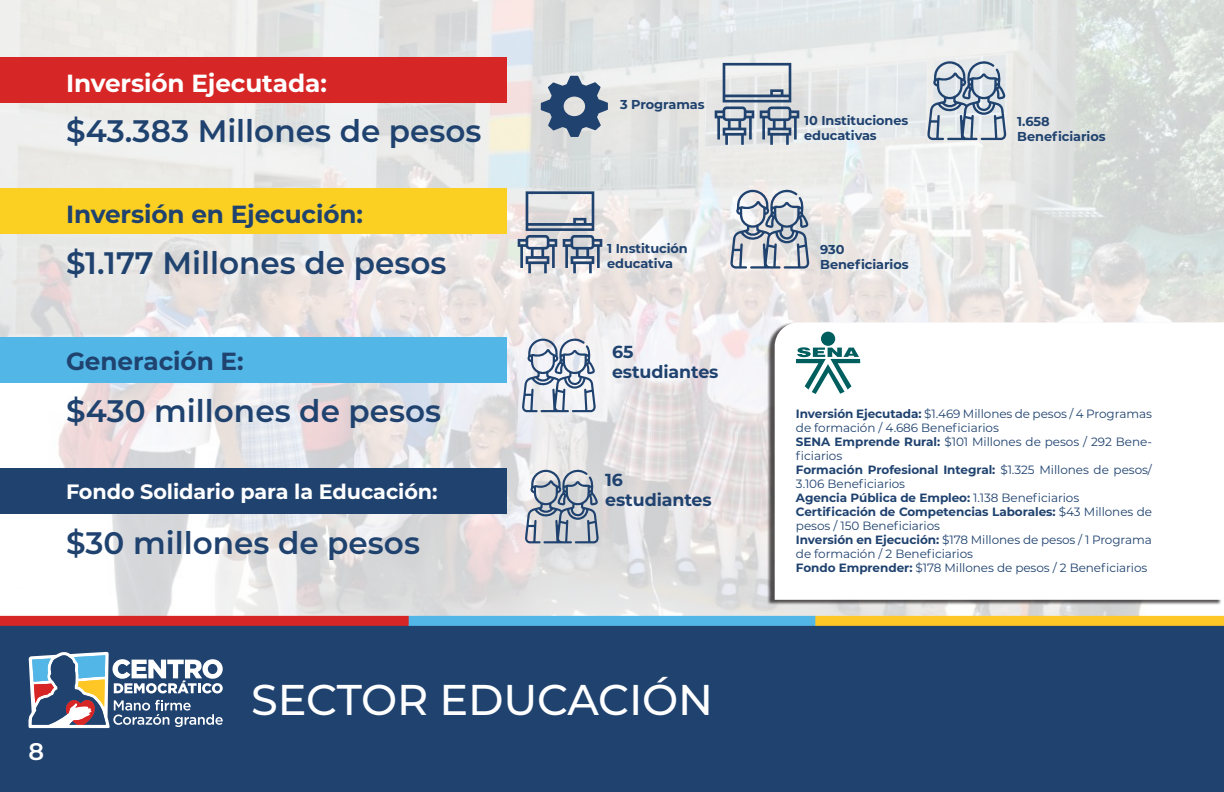
<style>
.page{position:relative;width:1224px;height:792px;background:#fff}
.page>*{position:absolute;margin:0;border:0;box-sizing:border-box;transform-origin:0 0}
.t1{font:500 43px "Montserrat";letter-spacing:-.005em;color:#fff}
.t2{font:600 31px "Montserrat";color:#1f426f}
.t3{font:700 24.8px "Montserrat";letter-spacing:-.005em;color:#1f426f}
.t4{font:700 24.8px "Montserrat";letter-spacing:-.005em;color:#fff}
.t5{font:600 24px "Montserrat Alternates";color:#fff}
.t6{font:700 20.8px "Montserrat";letter-spacing:-.005em;color:#fff}
.t7{font:700 17.4px/20.2px "Montserrat";letter-spacing:-.005em;color:#1f426f}
.t8{font:700 12.8px/15px "Montserrat";letter-spacing:-.005em;color:#1f426f}
.t9{font:12px/14px "Montserrat";letter-spacing:-.005em;color:#1f426f}
.s1{font-weight:700}
</style>
<div class="page">
<img style="left:0;top:0;width:1224px;height:616px">
<div style="left:0;top:621px;width:1224px;height:171px;background:#1f426f"></div>
<div style="left:0;top:57px;width:506px;height:45px;background:#d72626"></div>
<div style="left:0;top:189px;width:506px;height:45px;background:#fcd023"></div>
<div style="left:0;top:337px;width:506px;height:46px;background:#52b7e7"></div>
<div style="left:0;top:469px;width:506px;height:45px;background:#1f426f"></div>
<svg style="left:525px;top:469px;width:74px;height:74px;background:#a7b0bd"></svg>
<div style="left:408px;top:616px;width:408px;height:10px;background:#52b7e7"></div>
<svg style="left:28px;top:652px;width:195px;height:76px"></svg>
<div style="left:0;top:616px;width:409px;height:10px;background:#d72626"></div>
<div style="left:815px;top:616px;width:409px;height:10px;background:#fec725"></div>
<svg style="left:522px;top:337px;width:74px;height:75px"></svg>
<svg style="left:715px;top:63px;width:84px;height:82px;background:#abb6c3"></svg>
<svg style="left:927px;top:60px;width:79px;height:80px;background:#acb9c7"></svg>
<svg style="left:541px;top:76px;width:67px;height:61px;background:#788ba3"></svg>
<svg style="left:518px;top:191px;width:84px;height:82px;background:#adb5c1"></svg>
<svg style="left:730px;top:189px;width:79px;height:80px;background:#b0b8c4"></svg>
<div style="left:767px;top:322px;width:454px;height:283px;background:#231f20;opacity:.75"></div>
<svg style="left:775px;top:322px;width:449px;height:278px"></svg>
<div style="left:821px;top:332px;width:14px;height:14px;background:#005e5f;border-radius:50%"></div>
<svg style="left:796px;top:347px;width:64px;height:47px"></svg>
<h3 class="t4" style="left:66px;top:65px;width:262px">Inversión Ejecutada:</h3>
<h2 class="t2" style="left:66px;top:109px;width:417px">$43.383 Millones de pesos</h2>
<h3 class="t3" style="left:66px;top:196px;width:299px">Inversión en Ejecución:</h3>
<h2 class="t2" style="left:66px;top:241px;width:382px">$1.177 Millones de pesos</h2>
<h3 class="t3" style="left:66px;top:344px;width:179px">Generación E:</h3>
<h2 class="t2" style="left:66px;top:389px;width:377px">$430 millones de pesos</h2>
<h3 class="t6" style="left:66px;top:477px;width:373px">Fondo Solidario para la Educación:</h3>
<h2 class="t2" style="left:66px;top:521px;width:355px">$30 millones de pesos</h2>
<p class="t8" style="left:620px;top:96px;width:86px">3 Programas</p>
<p class="t8" style="left:607px;top:240px;width:82px">1 Institución educativa</p>
<h3 class="t7" style="left:612px;top:341px;width:108px">65 estudiantes</h3>
<h3 class="t7" style="left:605px;top:468px;width:108px">16 estudiantes</h3>
<h3 class="t5" style="left:28px;top:734px;width:17px">8</h3>
<h1 class="t1" style="left:251px;top:670px;width:463px">SECTOR EDUCACIÓN</h1>
<p class="t8" style="left:804px;top:112px;width:106px">10 Instituciones educativas</p>
<p class="t8" style="left:820px;top:242px;width:90px">930<br>Beneficiarios</p>
<p class="t8" style="left:1017px;top:113px;width:90px">1.658<br>Beneficiarios</p>
<p class="t9" style="left:796px;top:406px;width:358px"><span class="s1">Inversión Ejecutada:</span> $1.469 Millones de pesos / 4 Programas de formación / 4.686 Beneficiarios<br><span class="s1">SENA Emprende Rural:</span> $101 Millones de pesos / 292 Bene&shy;ficiarios<br><span class="s1">Formación Profesional Integral:</span> $1.325 Millones de pesos/ 3.106 Beneficiarios<br><span class="s1">Agencia Pública de Empleo:</span> 1.138 Beneficiarios <span class="s1">Certificación de Competencias Laborales:</span> $43 Millones de pesos / 150 Beneficiarios<br><span class="s1">Inversión en Ejecución:</span> $178 Millones de pesos / 1 Programa de formación / 2 Beneficiarios<br><span class="s1">Fondo Emprender:</span> $178 Millones de pesos / 2 Beneficiarios</p>
</div>
